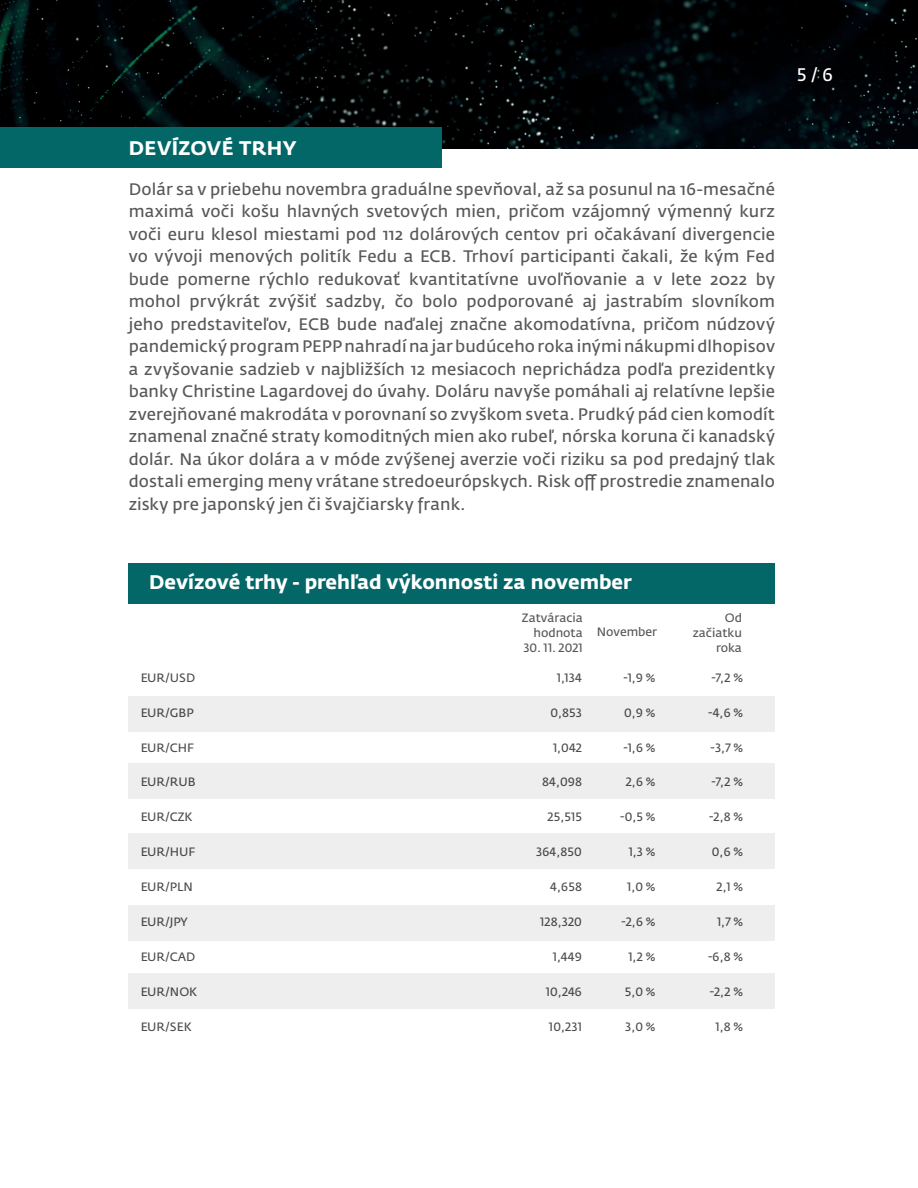
<style>
.page{position:relative;width:918px;height:1188px;background:#fff}
.page>*{position:absolute;margin:0;border:0;box-sizing:border-box;transform-origin:0 0}
.t1{font:700 19.5px "Fedra Sans Std";color:#fff}
.t2{font:700 19.5px "Fedra Sans Std";letter-spacing:.02em;color:#fff}
.t3{font:18px "Fedra Sans Std";color:#fff}
.t4{font:16.5px/22.5px "Fedra Sans Std";letter-spacing:.005em;color:#585857;text-align:justify}
.t5{font:12px "Fedra Sans Std";color:#000}
.t6{font:12px/15px "Fedra Sans Std";color:#585857;text-align:right}
</style>
<div class="page">
<img style="left:0;top:0;width:918px;height:149px">
<div style="left:128px;top:696px;width:647px;height:35px;background:#eee"></div>
<div style="left:128px;top:763px;width:647px;height:35px;background:#eee"></div>
<div style="left:128px;top:834px;width:647px;height:35px;background:#eee"></div>
<div style="left:128px;top:905px;width:647px;height:35px;background:#eee"></div>
<div style="left:128px;top:974px;width:647px;height:35px;background:#eee"></div>
<div style="left:0;top:128px;width:442px;height:40px;background:#036768"></div>
<div style="left:129px;top:563px;width:646px;height:41px;background:#036768"></div>
<p class="t2" style="left:129px;top:136px;width:169px">DEVÍZOVÉ TRHY</p>
<p class="t4" style="left:129px;top:178px;width:648px">Dolár sa v priebehu novembra graduálne spevňoval, až sa posunul na 16-mesačné maximá voči košu hlavných svetových mien, pričom vzájomný výmenný kurz voči euru klesol miestami pod 112 dolárových centov pri očakávaní divergencie vo vývoji menových politík Fedu a ECB. Trhoví participanti čakali, že kým Fed bude pomerne rýchlo redukovať kvantitatívne uvoľňovanie a v lete 2022 by mohol prvýkrát zvýšiť sadzby, čo bolo podporované aj jastrabím slovníkom jeho predstaviteľov, ECB bude naďalej značne akomodatívna, pričom núdzový pandemický program PEPP nahradí na jar budúceho roka inými nákupmi dlhopisov a zvyšovanie sadzieb v najbližších 12 mesiacoch neprichádza podľa prezidentky banky Christine Lagardovej do úvahy. Doláru navyše pomáhali aj relatívne lepšie zverejňované makrodáta v porovnaní so zvyškom sveta. Prudký pád cien komodít znamenal značné straty komoditných mien ako rubeľ, nórska koruna či kanadský dolár. Na úkor dolára a v móde zvýšenej averzie voči riziku sa pod predajný tlak dostali emerging meny vrátane stredoeurópskych. Risk off prostredie znamenalo zisky pre japonský jen či švajčiarsky frank.</p>
<p class="t3" style="left:797px;top:63px;width:37px">5 / 6</p>
<p class="t1" style="left:149px;top:570px;width:484px">Devízové trhy - prehľad výkonnosti za november</p>
<p class="t6" style="left:597px;top:624px;width:62px">November</p>
<p class="t6" style="left:522px;top:610px;width:62px">Zatváracia hodnota</p>
<p class="t6" style="left:523px;top:640px;width:61px">30. 11. 2021</p>
<p class="t6" style="left:693px;top:610px;width:51px">Od začiatku roka</p>
<p class="t5" style="left:140px;top:670px;width:57px">EUR/USD</p>
<p class="t5" style="left:557px;top:670px;width:27px">1,134</p>
<p class="t5" style="left:623px;top:670px;width:33px">-1,9 %</p>
<p class="t5" style="left:712px;top:670px;width:33px">-7,2 %</p>
<p class="t5" style="left:140px;top:705px;width:55px">EUR/GBP</p>
<p class="t5" style="left:550px;top:705px;width:33px">0,853</p>
<p class="t5" style="left:624px;top:705px;width:33px">0,9 %</p>
<p class="t5" style="left:708px;top:705px;width:36px">-4,6 %</p>
<p class="t5" style="left:140px;top:740px;width:56px">EUR/CHF</p>
<p class="t5" style="left:553px;top:740px;width:30px">1,042</p>
<p class="t5" style="left:624px;top:740px;width:33px">-1,6 %</p>
<p class="t5" style="left:711px;top:740px;width:34px">-3,7 %</p>
<p class="t5" style="left:140px;top:775px;width:57px">EUR/RUB</p>
<p class="t5" style="left:542px;top:775px;width:41px">84,098</p>
<p class="t5" style="left:626px;top:775px;width:31px">2,6 %</p>
<p class="t5" style="left:712px;top:775px;width:33px">-7,2 %</p>
<p class="t5" style="left:140px;top:810px;width:54px">EUR/CZK</p>
<p class="t5" style="left:547px;top:810px;width:36px">25,515</p>
<p class="t5" style="left:620px;top:810px;width:37px">-0,5 %</p>
<p class="t5" style="left:709px;top:810px;width:35px">-2,8 %</p>
<p class="t5" style="left:140px;top:845px;width:57px">EUR/HUF</p>
<p class="t5" style="left:536px;top:845px;width:47px">364,850</p>
<p class="t5" style="left:629px;top:845px;width:28px">1,3 %</p>
<p class="t5" style="left:712px;top:845px;width:33px">0,6 %</p>
<p class="t5" style="left:140px;top:879px;width:54px">EUR/PLN</p>
<p class="t5" style="left:550px;top:879px;width:33px">4,658</p>
<p class="t5" style="left:627px;top:879px;width:30px">1,0 %</p>
<p class="t5" style="left:717px;top:879px;width:28px">2,1 %</p>
<p class="t5" style="left:140px;top:914px;width:49px">EUR/JPY</p>
<p class="t5" style="left:540px;top:914px;width:43px">128,320</p>
<p class="t5" style="left:621px;top:914px;width:36px">-2,6 %</p>
<p class="t5" style="left:717px;top:914px;width:28px">1,7 %</p>
<p class="t5" style="left:140px;top:949px;width:57px">EUR/CAD</p>
<p class="t5" style="left:553px;top:949px;width:31px">1,449</p>
<p class="t5" style="left:629px;top:949px;width:28px">1,2 %</p>
<p class="t5" style="left:708px;top:949px;width:36px">-6,8 %</p>
<p class="t5" style="left:140px;top:984px;width:59px">EUR/NOK</p>
<p class="t5" style="left:546px;top:984px;width:38px">10,246</p>
<p class="t5" style="left:625px;top:984px;width:32px">5,0 %</p>
<p class="t5" style="left:710px;top:984px;width:35px">-2,2 %</p>
<p class="t5" style="left:140px;top:1019px;width:53px">EUR/SEK</p>
<p class="t5" style="left:549px;top:1019px;width:35px">10,231</p>
<p class="t5" style="left:625px;top:1019px;width:32px">3,0 %</p>
<p class="t5" style="left:716px;top:1019px;width:29px">1,8 %</p>
</div>
